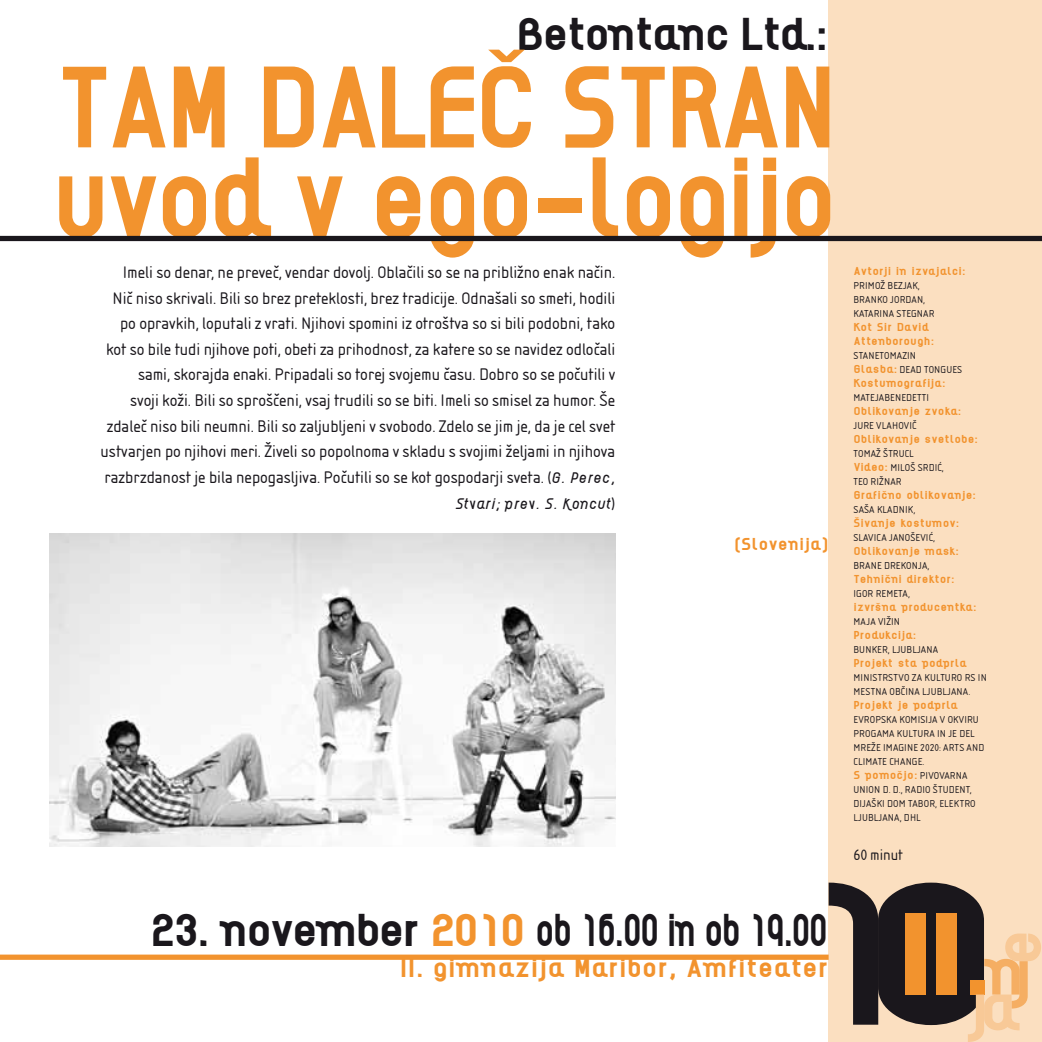
<style>
.page{position:relative;width:1042px;height:1042px;background:#fff}
.page>*{position:absolute;margin:0;border:0;box-sizing:border-box;transform-origin:0 0}
.t1{font:105px/91px "XA Ikelso Bisbold";letter-spacing:-.08em;color:#f2932e;scale:.9 1}
.t2{font:42px "XA Ikelso Bisbold";letter-spacing:-.08em;color:#1a171c}
.t3{font:24.5px "XA Ikelso Bisbold";letter-spacing:-.015em;color:#f2932e}
.t4{font:17.5px/25.6px "Isonorm DOT";color:#1a171c;text-align:right}
.t5{font:15.75px "XA Ikelso Bisbold";letter-spacing:-.005em;color:#f2932e}
.t6{font:15.75px "Isonorm DOT";color:#1a171c}
.t7{font:14px "XA Ikelso Iisitalic";color:#1a171c}
.t8{font:10.5px/14px "Isonorm DOT";letter-spacing:.015em;color:#1a171c}
.t9{font:10.5px/14px "XA Ikelso Bisbold";color:#f2932e}
.s1{font-family:"XA Ikelso Iisitalic";font-size:14px}
.s2{font-family:"Isonorm DOT";font-size:17.5px}
.s3{color:#f2932e}
.s4{font-family:"Isonorm DOT";color:#1a171c}
.s5{font-family:"XA Ikelso Bisbold";color:#f2932e}
</style>
<div class="page">
<div style="left:828px;top:0;width:214px;height:1042px;background:#fbdfc0"></div>
<img style="left:50px;top:533px;width:565px;height:313px">
<svg style="left:828px;top:882px;width:213px;height:160px"></svg>
<div style="left:0;top:954px;width:828px;height:6px;background:#f2932e"></div>
<div style="left:0;top:236px;width:1042px;height:5px;background:#1a171c"></div>
<h2 class="t2" style="left:516px;top:11px;width:314px">Betontanc Ltd.:</h2>
<h1 class="t1" style="left:50px;top:65px;width:878px">TAM DALEČ STRAN uvod v ego-logijo</h1>
<p class="t4" style="left:101px;top:259px;width:516px">Imeli so denar, ne preveč, vendar dovolj. Oblačili so se na približno enak način.<br>Nič niso skrivali. Bili so brez preteklosti, brez tradicije. Odnašali so smeti, hodili po opravkih, loputali z vrati. Njihovi spomini iz otroštva so si bili podobni, tako kot so bile tudi njihove poti, obeti za prihodnost, za katere so se navidez odločali sami, skorajda enaki. Pripadali so torej svojemu času. Dobro so se počutili v<br>svoji koži. Bili so sproščeni, vsaj trudili so se biti. Imeli so smisel za humor. Še zdaleč niso bili neumni. Bili so zaljubljeni v svobodo. Zdelo se jim je, da je cel svet ustvarjen po njihovi meri. Živeli so popolnoma v skladu s svojimi željami in njihova razbrzdanost je bila nepogasljiva. Počutili so se kot gospodarji sveta. (<span class="s1">G. Perec,</span></p>
<p class="t7" style="left:455px;top:495px;width:162px">Stvari; prev. S. Koncut<span class="s2">)</span></p>
<p class="t5" style="left:734px;top:535px;width:96px">(Slovenija)</p>
<h2 class="t2" style="left:150px;top:906px;width:680px">23. november <span class="s3">2010</span> ob 16.00 in ob 19.00</h2>
<h3 class="t3" style="left:399px;top:954px;width:431px">II. gimnazija Maribor, Amfiteater</h3>
<p class="t9" style="left:853px;top:264px;width:114px">Avtorji in izvajalci:</p>
<p class="t8" style="left:853px;top:279px;width:46px">Primož Bezjak</p>
<p class="t8" style="left:918px;top:279px;width:3px">,</p>
<p class="t8" style="left:853px;top:293px;width:13px">Brank</p>
<p class="t8" style="left:882px;top:293px;width:24px">o Jordan</p>
<p class="t8" style="left:923px;top:293px;width:3px">,</p>
<p class="t8" style="left:853px;top:307px;width:11px">Katarina</p>
<p class="t8" style="left:896px;top:307px;width:12px">Stegnar</p>
<p class="t9" style="left:853px;top:320px;width:82px">Kot Sir David<br>Attenborough:</p>
<p class="t8" style="left:853px;top:349px;width:12px">Stane</p>
<p class="t8" style="left:879px;top:349px;width:17px">Tomazin</p>
<p class="t9" style="left:853px;top:362px;width:58px">Glasba: <span class="s4">Dead</span></p>
<p class="t8" style="left:924px;top:363px;width:17px">Tongues</p>
<p class="t9" style="left:853px;top:376px;width:94px">Kostumografija:</p>
<p class="t8" style="left:853px;top:391px;width:13px">Mateja</p>
<p class="t8" style="left:884px;top:391px;width:12px">Benedetti</p>
<p class="t9" style="left:853px;top:404px;width:109px">Oblikovanje zvoka:</p>
<p class="t8" style="left:853px;top:419px;width:9px">Jure</p>
<p class="t8" style="left:876px;top:419px;width:42px">Vlahovič</p>
<p class="t9" style="left:853px;top:432px;width:126px">Oblikovanje svetlobe:</p>
<p class="t8" style="left:853px;top:447px;width:17px">Tomaž</p>
<p class="t8" style="left:853px;top:447px;width:92px;text-indent:30px">Štrucl<br><span class="s5">Video:</span> Miloš Srdić,<br>Teo Rižnar</p>
<p class="t9" style="left:853px;top:488px;width:124px">Grafično oblikovanje:</p>
<p class="t8" style="left:853px;top:503px;width:36px">Saša Kladnik</p>
<p class="t8" style="left:913px;top:503px;width:3px">,</p>
<p class="t9" style="left:853px;top:516px;width:107px">Šivanje kostumov:</p>
<p class="t8" style="left:853px;top:531px;width:11px">Slavica</p>
<p class="t8" style="left:889px;top:531px;width:27px">Jan oševi</p>
<p class="t8" style="left:928px;top:531px;width:8px">ć,</p>
<p class="t9" style="left:853px;top:544px;width:107px">Oblikovanje mask:</p>
<p class="t8" style="left:853px;top:559px;width:12px">Brane</p>
<p class="t8" style="left:884px;top:559px;width:47px">Drekonja,</p>
<p class="t9" style="left:853px;top:572px;width:103px">Tehnični direktor:</p>
<p class="t8" style="left:853px;top:587px;width:35px">Igor Remeta</p>
<p class="t8" style="left:908px;top:587px;width:3px">,</p>
<p class="t9" style="left:853px;top:600px;width:125px">izvršna producentka:</p>
<p class="t8" style="left:853px;top:615px;width:35px">Maja Vižin</p>
<p class="t9" style="left:853px;top:628px;width:64px">Produkcija:</p>
<p class="t8" style="left:853px;top:643px;width:13px">Bunker</p>
<p class="t8" style="left:888px;top:643px;width:16px">,Ljubljana</p>
<p class="t9" style="left:853px;top:656px;width:110px">Projekt sta podprla</p>
<p class="t8" style="left:853px;top:671px;width:13px">Ministrstv</p>
<p class="t8" style="left:904px;top:671px;width:27px">o za kultur</p>
<p class="t8" style="left:957px;top:671px;width:26px">o RS in</p>
<p class="t8" style="left:853px;top:684px;width:14px">Mestna</p>
<p class="t8" style="left:889px;top:684px;width:44px">občina Ljubljana</p>
<p class="t8" style="left:968px;top:684px;width:3px">.</p>
<p class="t9" style="left:853px;top:698px;width:106px">Projekt je podprla</p>
<p class="t8" style="left:853px;top:712px;width:29px">Evropska</p>
<p class="t8" style="left:899px;top:712px;width:17px">komisija</p>
<p class="t8" style="left:940px;top:712px;width:20px">v okviru</p>
<p class="t8" style="left:853px;top:726px;width:25px">progama</p>
<p class="t8" style="left:897px;top:726px;width:12px">Kultura</p>
<p class="t8" style="left:937px;top:726px;width:29px">injedel</p>
<p class="t8" style="left:853px;top:740px;width:7px">mreže</p>
<p class="t8" style="left:883px;top:740px;width:9px">Imagine</p>
<p class="t8" style="left:920px;top:740px;width:35px">2020: Arts</p>
<p class="t8" style="left:966px;top:740px;width:7px">and</p>
<p class="t8" style="left:853px;top:754px;width:11px">Climate</p>
<p class="t8" style="left:889px;top:754px;width:11px">Change</p>
<p class="t8" style="left:922px;top:754px;width:3px">.</p>
<p class="t9" style="left:853px;top:768px;width:93px">S pomočjo: <span class="s4">Pivovarna</span></p>
<p class="t8" style="left:853px;top:782px;width:91px">Union d. d., Radio Študent</p>
<p class="t8" style="left:970px;top:782px;width:3px">,</p>
<p class="t8" style="left:853px;top:796px;width:11px">Dijaški</p>
<p class="t8" style="left:887px;top:796px;width:63px">dom Tabor, Elektr</p>
<p class="t8" style="left:970px;top:796px;width:7px">o</p>
<p class="t8" style="left:853px;top:810px;width:11px">Ljubljana</p>
<p class="t8" style="left:900px;top:810px;width:23px">, DHL</p>
<p class="t6" style="left:853px;top:845px;width:51px">60 minut</p>
</div>
